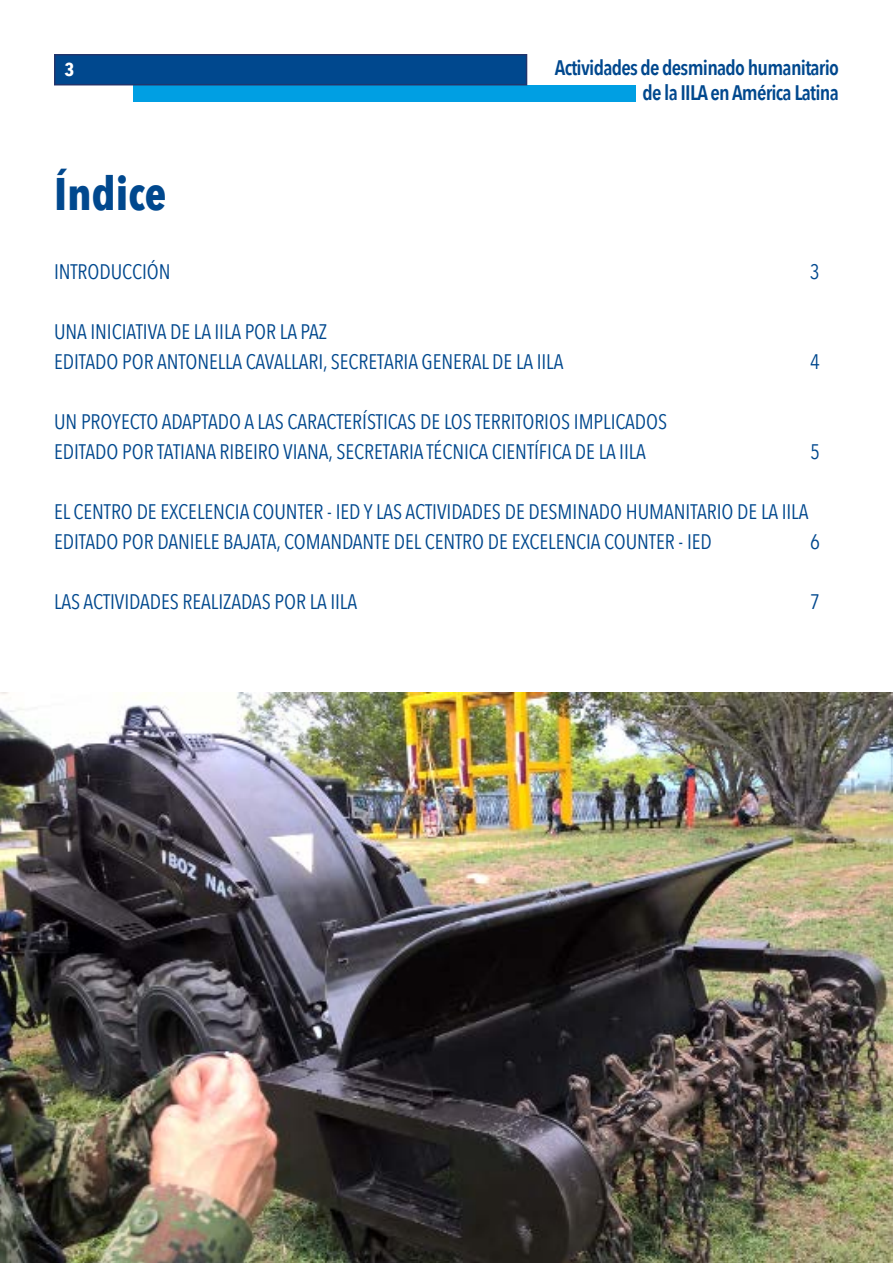
<style>
.page{position:relative;width:893px;height:1263px;background:#fff}
.page>*{position:absolute;margin:0;border:0;box-sizing:border-box;transform-origin:0 0}
.t1{font:700 45.6px "Avenir Next Condensed";color:#00488e}
.t2{font:21px/30px "Avenir Next Condensed";letter-spacing:-.005em;color:#00488e}
.t3{font:600 21px/25.2px "Avenir Next Condensed";letter-spacing:-.035em;color:#00488e;text-align:right}
.t4{font:700 18.75px "Avenir Next Condensed";color:#fff}
</style>
<div class="page">
<img style="left:0;top:692px;width:893px;height:571px">
<div style="left:133px;top:85px;width:503px;height:16px;background:#009fe3"></div>
<div style="left:54px;top:54px;width:473px;height:31px;background:#00488e;border:2px solid #23356c"></div>
<p class="t4" style="left:65px;top:58px;width:11px">3</p>
<h1 class="t1" style="left:54px;top:166px;width:114px">Índice</h1>
<p class="t3" style="left:555px;top:54px;width:286px">Actividades de desminado humanitario de la IILA en América Latina</p>
<p class="t2" style="left:54px;top:255px;width:118px">INTRODUCCIÓN</p>
<p class="t2" style="left:810px;top:255px;width:11px">3</p>
<p class="t2" style="left:54px;top:315px;width:511px">UNA INICIATIVA DE LA IILA POR LA PAZ<br>EDITADO POR ANTONELLA CAVALLARI, SECRETARIA GENERAL DE LA IILA</p>
<p class="t2" style="left:54px;top:405px;width:615px">UN PROYECTO ADAPTADO A LAS CARACTERÍSTICAS DE LOS TERRITORIOS IMPLICADOS<br>EDITADO POR TATIANA RIBEIRO VIANA, SECRETARIA TÉCNICA CIENTÍFICA DE LA IILA</p>
<p class="t2" style="left:810px;top:345px;width:11px">4</p>
<p class="t2" style="left:810px;top:435px;width:11px">5</p>
<p class="t2" style="left:54px;top:495px;width:756px">EL CENTRO DE EXCELENCIA COUNTER - IED Y LAS ACTIVIDADES DE DESMINADO HUMANITARIO DE LA IILA<br>EDITADO POR DANIELE BAJATA, COMANDANTE DEL CENTRO DE EXCELENCIA COUNTER - IED</p>
<p class="t2" style="left:810px;top:525px;width:11px">6</p>
<p class="t2" style="left:54px;top:585px;width:305px">LAS ACTIVIDADES REALIZADAS POR LA IILA</p>
<p class="t2" style="left:810px;top:585px;width:11px">7</p>
</div>
